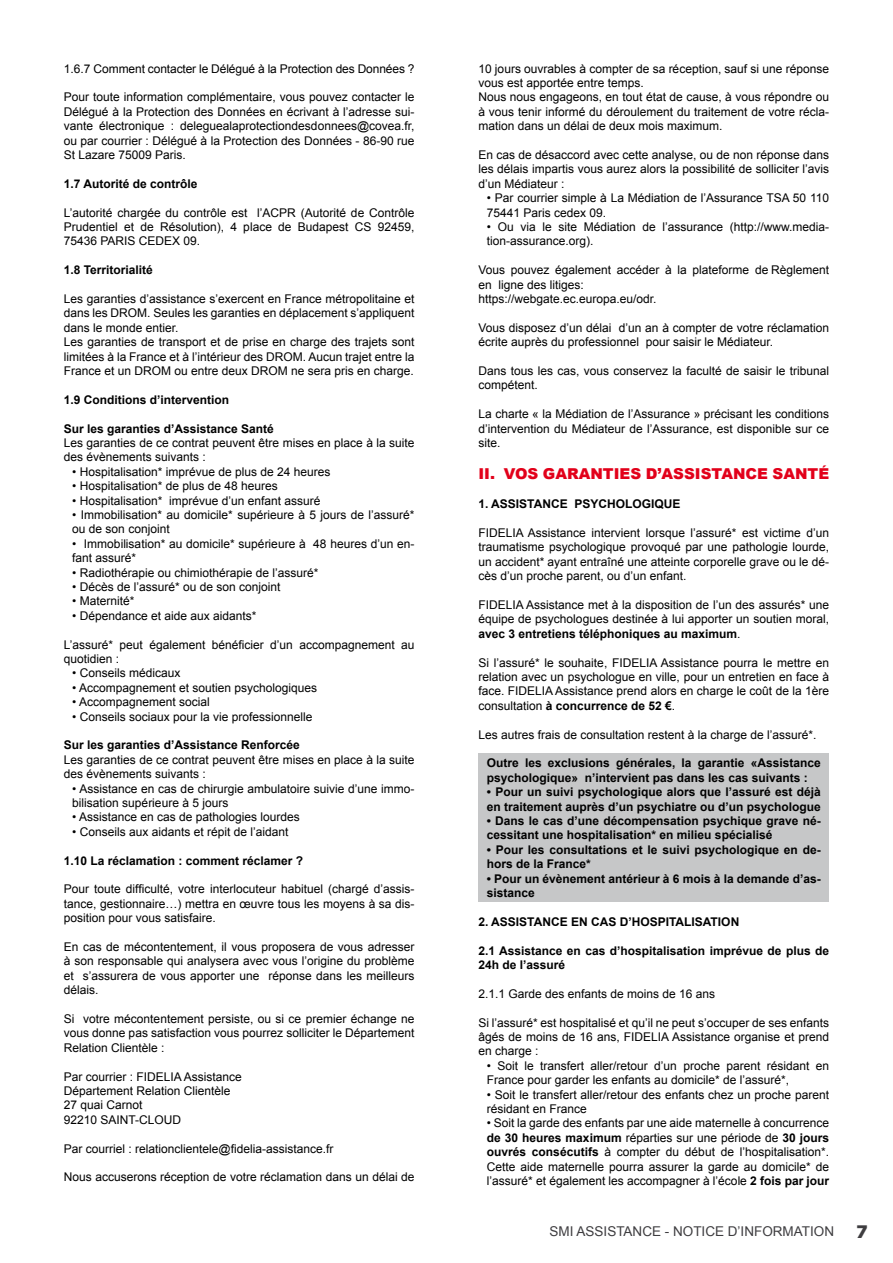
<style>
.page{position:relative;width:893px;height:1263px;background:#fff}
.page>*{position:absolute;margin:0;border:0;box-sizing:border-box;transform-origin:0 0}
.t1{font:900 15px "Arial";color:#e2001a}
.t2{font:13.5px "Arial";color:#3e3d40}
.t3{font:12px/14.4px "Arial";color:#000}
.t4{font:700 12px/14.4px "Arial";color:#000}
.s1{font-weight:700}
.s2{font-family:"Gotham";font-weight:900;font-size:18px}
</style>
<div class="page">
<div style="left:478px;top:753px;width:351px;height:148px;background:#c6c7c8"></div>
<p class="t3" style="left:64px;top:61px;width:352px">1.6.7 Comment contacter le Délégué à la Protection des Données ?</p>
<p class="t3" style="left:64px;top:90px;width:352px;text-align:justify">Pour toute information complémentaire, vous pouvez contacter le Délégué à la Protection des Données en écrivant à l’adresse sui&shy;vante électronique : deleguealaprotectiondesdonnees@covea.fr, ou par courrier : Délégué à la Protection des Données - 86-90 rue St Lazare 75009 Paris.</p>
<p class="t4" style="left:64px;top:177px;width:135px">1.7 Autorité de contrôle</p>
<p class="t3" style="left:64px;top:205px;width:352px;text-align:justify">L’autorité chargée du contrôle est l’ACPR (Autorité de Contrôle Prudentiel et de Résolution), 4 place de Budapest CS 92459, 75436 PARIS CEDEX 09.</p>
<p class="t4" style="left:64px;top:263px;width:91px">1.8 Territorialité</p>
<p class="t3" style="left:64px;top:292px;width:352px">Les garanties d’assistance s’exercent en France métropolitaine et dans les DROM. Seules les garanties en déplacement s’appliquent dans le monde entier.<br>Les garanties de transport et de prise en charge des trajets sont limitées à la France et à l’intérieur des DROM. Aucun trajet entre la France et un DROM ou entre deux DROM ne sera pris en charge.</p>
<p class="t4" style="left:64px;top:393px;width:167px">1.9 Conditions d’intervention</p>
<p class="t4" style="left:64px;top:421px;width:212px">Sur les garanties d’Assistance Santé</p>
<p class="t3" style="left:64px;top:436px;width:352px">Les garanties de ce contrat peuvent être mises en place à la suite des évènements suivants :</p>
<p class="t3" style="left:72px;top:464px;width:260px">• Hospitalisation* imprévue de plus de 24 heures</p>
<p class="t3" style="left:72px;top:479px;width:207px">• Hospitalisation* de plus de 48 heures</p>
<p class="t3" style="left:72px;top:493px;width:250px">• Hospitalisation* imprévue d’un enfant assuré</p>
<p class="t3" style="left:72px;top:508px;width:344px">• Immobilisation* au domicile* supérieure à 5 jours de l’assuré* ou de son conjoint</p>
<p class="t3" style="left:72px;top:536px;width:344px">• Immobilisation* au domicile* supérieure à 48 heures d’un en&shy;fant assuré*</p>
<p class="t3" style="left:72px;top:565px;width:248px">• Radiothérapie ou chimiothérapie de l’assuré*</p>
<p class="t3" style="left:72px;top:580px;width:210px">• Décès de l’assuré* ou de son conjoint</p>
<p class="t3" style="left:72px;top:594px;width:64px">• Maternité*</p>
<p class="t3" style="left:72px;top:608px;width:186px">• Dépendance et aide aux aidants*</p>
<p class="t3" style="left:64px;top:637px;width:352px">L’assuré* peut également bénéficier d’un accompagnement au quotidien :</p>
<p class="t3" style="left:72px;top:666px;width:110px">• Conseils médicaux</p>
<p class="t3" style="left:72px;top:680px;width:246px">• Accompagnement et soutien psychologiques</p>
<p class="t3" style="left:72px;top:695px;width:139px">• Accompagnement social</p>
<p class="t3" style="left:72px;top:709px;width:242px">• Conseils sociaux pour la vie professionnelle</p>
<p class="t4" style="left:64px;top:738px;width:238px">Sur les garanties d’Assistance Renforcée</p>
<p class="t3" style="left:64px;top:752px;width:352px">Les garanties de ce contrat peuvent être mises en place à la suite des évènements suivants :</p>
<p class="t3" style="left:72px;top:781px;width:344px">• Assistance en cas de chirurgie ambulatoire suivie d’une immo&shy;bilisation supérieure à 5 jours</p>
<p class="t3" style="left:72px;top:810px;width:229px">• Assistance en cas de pathologies lourdes</p>
<p class="t3" style="left:72px;top:824px;width:218px">• Conseils aux aidants et répit de l’aidant</p>
<p class="t4" style="left:64px;top:853px;width:241px">1.10 La réclamation : comment réclamer ?</p>
<p class="t3" style="left:64px;top:882px;width:352px;text-align:justify">Pour toute difficulté, votre interlocuteur habituel (chargé d’assis&shy;tance, gestionnaire…) mettra en œuvre tous les moyens à sa dis&shy;position pour vous satisfaire.</p>
<p class="t3" style="left:64px;top:940px;width:352px;text-align:justify">En cas de mécontentement, il vous proposera de vous adresser à son responsable qui analysera avec vous l’origine du problème et s’assurera de vous apporter une réponse dans les meilleurs délais.</p>
<p class="t3" style="left:64px;top:1012px;width:352px;text-align:justify">Si votre mécontentement persiste, ou si ce premier échange ne vous donne pas satisfaction vous pourrez solliciter le Département Relation Clientèle :</p>
<p class="t3" style="left:64px;top:1069px;width:180px">Par courrier : FIDELIA Assistance<br>Département Relation Clientèle<br>27 quai Carnot<br>92210 SAINT-CLOUD</p>
<p class="t3" style="left:64px;top:1141px;width:271px">Par courriel : relationclientele@fidelia-assistance.fr</p>
<p class="t3" style="left:64px;top:1170px;width:352px">Nous accuserons réception de votre réclamation dans un délai de</p>
<p class="t3" style="left:478px;top:61px;width:352px">10 jours ouvrables à compter de sa réception, sauf si une réponse vous est apportée entre temps.<br>Nous nous engageons, en tout état de cause, à vous répondre ou à vous tenir informé du déroulement du traitement de votre récla&shy;mation dans un délai de deux mois maximum.</p>
<p class="t3" style="left:478px;top:148px;width:352px;text-align:justify">En cas de désaccord avec cette analyse, ou de non réponse dans les délais impartis vous aurez alors la possibilité de solliciter l’avis d’un Médiateur :</p>
<p class="t3" style="left:487px;top:191px;width:344px">• Par courrier simple à La Médiation de l’Assurance TSA 50 110<br>75441 Paris cedex 09.</p>
<p class="t3" style="left:487px;top:220px;width:344px">• Ou via le site Médiation de l’assurance (http://www.media&shy;tion-assurance.org).</p>
<p class="t3" style="left:478px;top:263px;width:352px">Vous pouvez également accéder à la plateforme de Règlement en ligne des litiges:<br>https://webgate.ec.europa.eu/odr.</p>
<p class="t3" style="left:478px;top:320px;width:352px">Vous disposez d’un délai d’un an à compter de votre réclamation écrite auprès du professionnel pour saisir le Médiateur.</p>
<p class="t3" style="left:478px;top:364px;width:352px">Dans tous les cas, vous conservez la faculté de saisir le tribunal compétent.</p>
<p class="t3" style="left:478px;top:407px;width:352px;text-align:justify">La charte « la Médiation de l’Assurance » précisant les conditions d’intervention du Médiateur de l’Assurance, est disponible sur ce site.</p>
<p class="t1" style="left:478px;top:463px;width:352px">II. VOS GARANTIES D’ASSISTANCE SANTÉ</p>
<p class="t4" style="left:478px;top:497px;width:204px">1. ASSISTANCE PSYCHOLOGIQUE</p>
<p class="t3" style="left:478px;top:526px;width:352px;text-align:justify">FIDELIA Assistance intervient lorsque l’assuré* est victime d’un traumatisme psychologique provoqué par une pathologie lourde, un accident* ayant entraîné une atteinte corporelle grave ou le dé&shy;cès d’un proche parent, ou d’un enfant.</p>
<p class="t3" style="left:478px;top:598px;width:352px;text-align:justify">FIDELIA Assistance met à la disposition de l’un des assurés* une équipe de psychologues destinée à lui apporter un soutien moral, <span class="s1">avec 3 entretiens téléphoniques au maximum</span>.</p>
<p class="t3" style="left:478px;top:655px;width:352px;text-align:justify">Si l’assuré* le souhaite, FIDELIA Assistance pourra le mettre en relation avec un psychologue en ville, pour un entretien en face à face. FIDELIA Assistance prend alors en charge le coût de la 1ère consultation <span class="s1">à concurrence de 52 €</span>.</p>
<p class="t3" style="left:478px;top:727px;width:340px">Les autres frais de consultation restent à la charge de l’assuré*.</p>
<p class="t4" style="left:487px;top:756px;width:335px">Outre les exclusions générales, la garantie «Assistance psychologique» n’intervient pas dans les cas suivants :</p>
<p class="t4" style="left:487px;top:785px;width:335px">• Pour un suivi psychologique alors que l’assuré est déjà en traitement auprès d’un psychiatre ou d’un psychologue</p>
<p class="t4" style="left:487px;top:814px;width:335px">• Dans le cas d’une décompensation psychique grave né&shy;cessitant une hospitalisation* en milieu spécialisé</p>
<p class="t4" style="left:487px;top:843px;width:335px">• Pour les consultations et le suivi psychologique en de&shy;hors de la France*</p>
<p class="t4" style="left:487px;top:871px;width:335px">• Pour un évènement antérieur à 6 mois à la demande d’as&shy;sistance</p>
<p class="t4" style="left:478px;top:915px;width:262px">2. ASSISTANCE EN CAS D’HOSPITALISATION</p>
<p class="t4" style="left:478px;top:943px;width:352px">2.1 Assistance en cas d’hospitalisation imprévue de plus de<br>24h de l’assuré</p>
<p class="t3" style="left:478px;top:986px;width:238px">2.1.1 Garde des enfants de moins de 16 ans</p>
<p class="t3" style="left:478px;top:1015px;width:352px;text-align:justify">Si l’assuré* est hospitalisé et qu’il ne peut s’occuper de ses enfants âgés de moins de 16 ans, FIDELIA Assistance organise et prend en charge :</p>
<p class="t3" style="left:487px;top:1058px;width:344px">• Soit le transfert aller/retour d’un proche parent résidant en<br>France pour garder les enfants au domicile* de l’assuré*,</p>
<p class="t3" style="left:487px;top:1087px;width:344px">• Soit le transfert aller/retour des enfants chez un proche parent résidant en France</p>
<p class="t3" style="left:487px;top:1116px;width:344px;text-align:justify">• Soit la garde des enfants par une aide maternelle à concurrence <span class="s1">de 30 heures maximum</span> réparties sur une période de <span class="s1">30 jours ouvrés consécutifs</span> à compter du début de l’hospitalisation*.<br>Cette aide maternelle pourra assurer la garde au domicile* de l’assuré* et également les accompagner à l’école <span class="s1">2 fois par jour</span></p>
<p class="t2" style="left:550px;top:1223px;width:320px">SMI ASSISTANCE - NOTICE D’INFORMATION <span class="s2">7</span></p>
</div>
